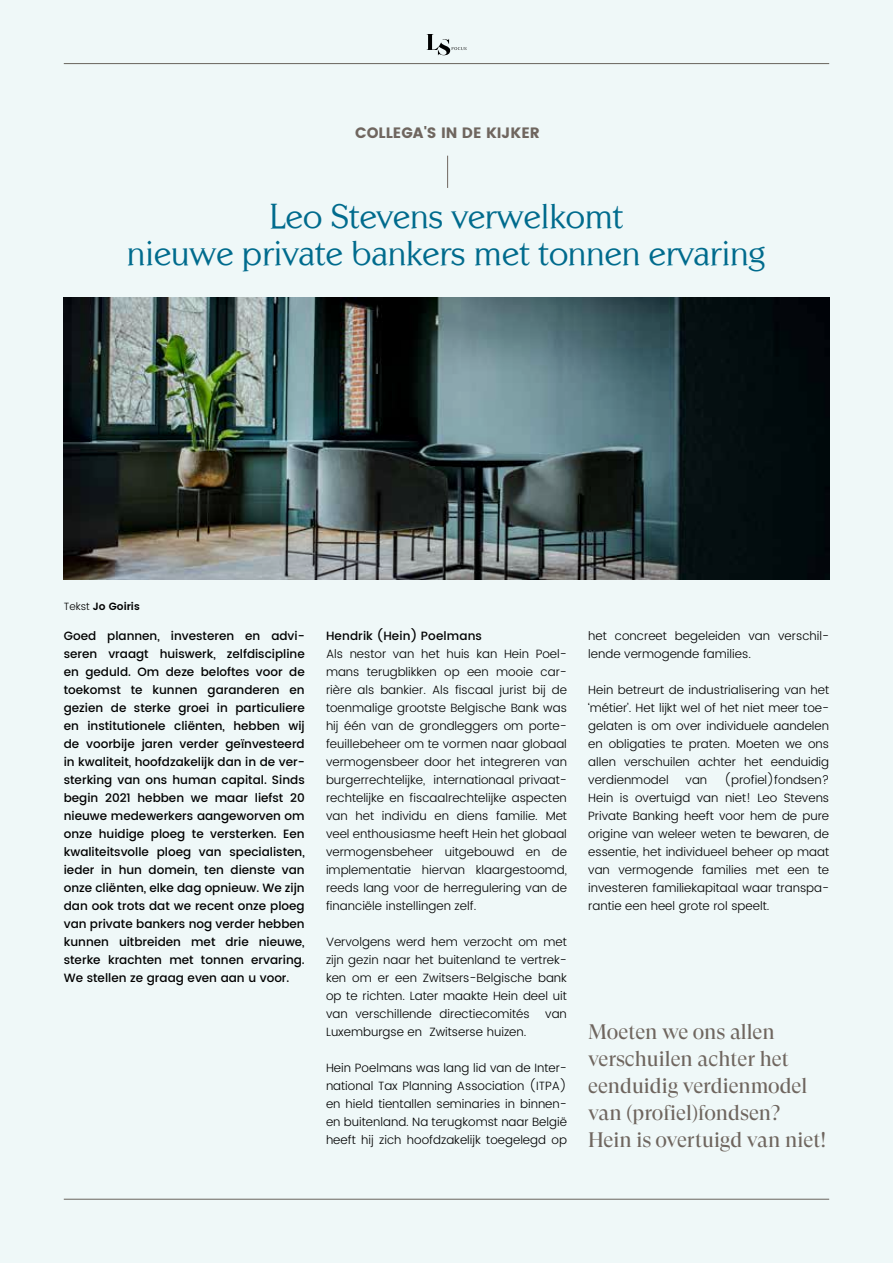
<style>
.page{position:relative;width:893px;height:1263px;background:#eff8f8}
.page>*{position:absolute;margin:0;border:0;box-sizing:border-box;transform-origin:0 0}
.t1{font:34.5px/37.5px "Centabel";color:#006b8d;text-align:center}
.t2{font:21px/27px "GT Super Display";color:#6f665f}
.t3{font:15px "Poppins";color:#6f665f}
.t4{font:300 12px/18px "Poppins";color:#000;text-align:justify}
.t5{font:500 12px/18px "Poppins";color:#000;text-align:justify}
.t6{font:600 10.5px "Poppins";color:#000}
.s1{font-weight:300}
</style>
<div class="page">
<hr style="left:447px;top:156px;width:1px;height:32px;background:#6f665f">
<img style="left:64px;top:298px;width:765px;height:282px">
<p class="t3" style="left:355px;top:124px;width:186px">COLLEGA'S IN DE KIJKER</p>
<h1 class="t1" style="left:127px;top:197px;width:640px">Leo Stevens verwelkomt<br>nieuwe private bankers met tonnen ervaring</h1>
<p class="t6" style="left:64px;top:598px;width:77px"><span class="s1">Tekst</span> Jo Goiris</p>
<p class="t5" style="left:64px;top:627px;width:242px">Goed plannen, investeren en advi&shy;seren vraagt huiswerk, zelfdiscipline en geduld. Om deze beloftes voor de toekomst te kunnen garanderen en gezien de sterke groei in particuliere en institutionele cliënten, hebben wij de voorbije jaren verder geïnvesteerd in kwaliteit, hoofdzakelijk dan in de ver&shy;sterking van ons human capital. Sinds begin 2021 hebben we maar liefst 20 nieuwe medewerkers aangeworven om onze huidige ploeg te versterken. Een kwaliteitsvolle ploeg van specialisten, ieder in hun domein, ten dienste van onze cliënten, elke dag opnieuw. We zijn dan ook trots dat we recent onze ploeg van private bankers nog verder hebben kunnen uitbreiden met drie nieuwe, sterke krachten met tonnen ervaring.<br>We stellen ze graag even aan u voor.</p>
<p class="t5" style="left:326px;top:627px;width:157px">Hendrik (Hein) Poelmans</p>
<p class="t4" style="left:326px;top:645px;width:242px">Als nestor van het huis kan Hein Poel&shy;mans terugblikken op een mooie car&shy;rière als bankier. Als fiscaal jurist bij de toenmalige grootste Belgische Bank was hij één van de grondleggers om porte&shy;feuillebeheer om te vormen naar globaal vermogensbeer door het integreren van burgerrechtelijke, internationaal privaat&shy;rechtelijke en fiscaalrechtelijke aspecten van het individu en diens familie. Met veel enthousiasme heeft Hein het globaal vermogensbeheer uitgebouwd en de implementatie hiervan klaargestoomd, reeds lang voor de herregulering van de financiële instellingen zelf.</p>
<p class="t4" style="left:326px;top:933px;width:242px">Vervolgens werd hem verzocht om met zijn gezin naar het buitenland te vertrek&shy;ken om er een Zwitsers-Belgische bank op te richten. Later maakte Hein deel uit van verschillende directiecomités</p>
<p class="t4" style="left:545px;top:1005px;width:23px">van</p>
<p class="t4" style="left:326px;top:1023px;width:202px">Luxemburgse en Zwitserse huizen.</p>
<p class="t4" style="left:326px;top:1059px;width:242px">Hein Poelmans was lang lid van de Inter&shy;national Tax Planning Association (ITPA) en hield tientallen seminaries in binnen&shy;en buitenland. Na terugkomst naar België heeft hij zich hoofdzakelijk toegelegd op</p>
<p class="t4" style="left:588px;top:627px;width:242px">het concreet begeleiden van verschil&shy;lende vermogende families.</p>
<p class="t4" style="left:588px;top:681px;width:242px">Hein betreurt de industrialisering van het ‘métier’. Het lijkt wel of het niet meer toe&shy;gelaten is om over individuele aandelen en obligaties te praten. Moeten we ons allen verschuilen achter het eenduidig verdienmodel</p>
<p class="t4" style="left:588px;top:771px;width:242px;text-indent:136px">(profiel)fondsen?<br>Hein is overtuigd van niet! Leo Stevens Private Banking heeft voor hem de pure origine van weleer weten te bewaren, de essentie, het individueel beheer op maat van vermogende families met een te investeren familiekapitaal waar transpa&shy;rantie een heel grote rol speelt.</p>
<p class="t4" style="left:686px;top:771px;width:23px">van</p>
<h2 class="t2" style="left:588px;top:1018px;width:240px">Moeten we ons allen verschuilen achter het eenduidig verdienmodel van (profiel)fondsen?<br>Hein is overtuigd van niet!</h2>
</div>
